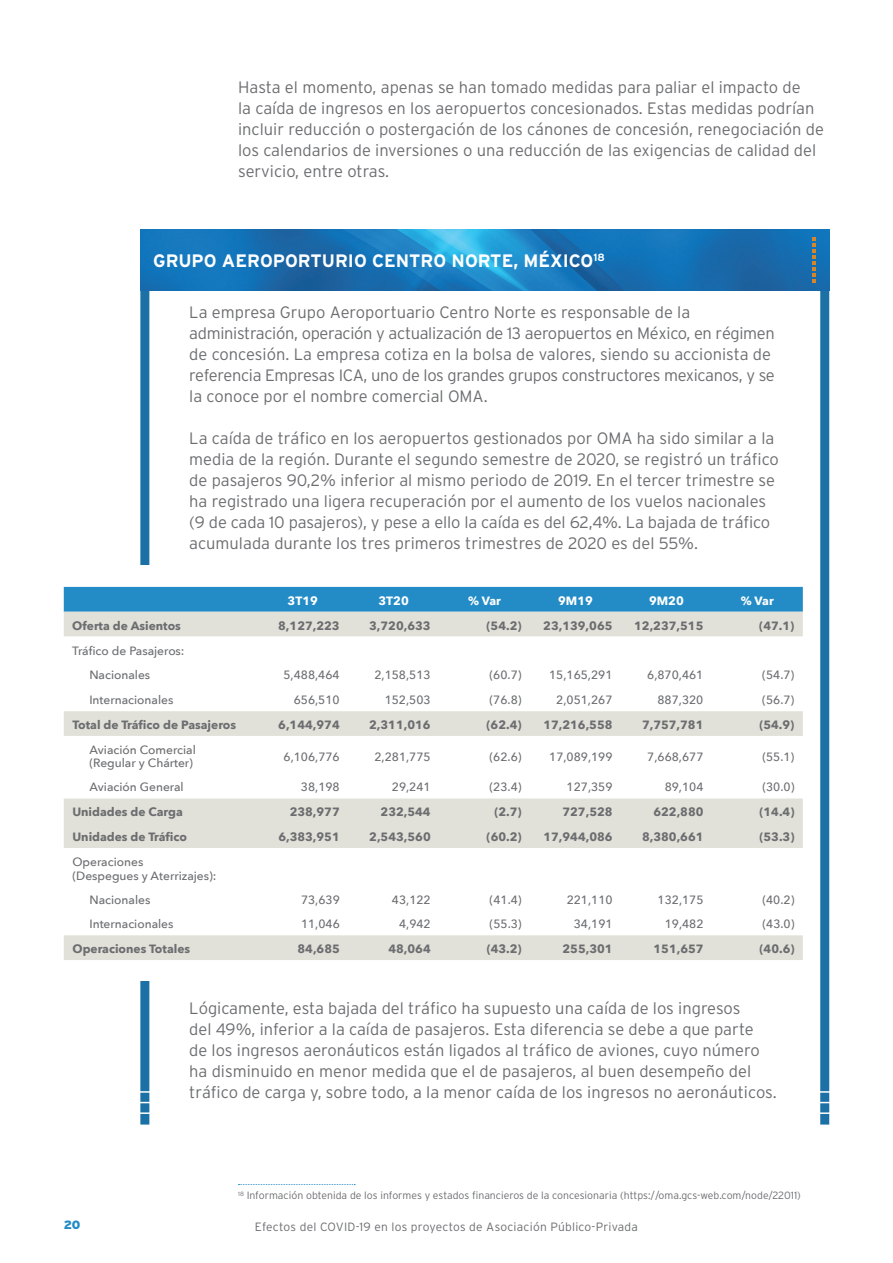
<style>
.page{position:relative;width:893px;height:1263px;background:#fff}
.page>*{position:absolute;margin:0;border:0;box-sizing:border-box;transform-origin:0 0}
.t1{font:700 18px "Interstate";color:#fff}
.t2{font:300 16.5px/21px "Interstate";color:#6c6d70}
.t3{font:300 16.5px/21px "Interstate";letter-spacing:-.02em;color:#6c6d70}
.t4{font:500 12px/13.5px "Avenir Next";color:#6c6d70}
.t5{font:700 12px "Avenir Next";color:#6c6d70}
.t6{font:300 12px "Interstate";letter-spacing:.02em;color:#6c6d70}
.t7{font:700 12px "Avenir Next";color:#fff}
.t8{font:900 12px "Interstate";color:#238cc7}
.t9{font:300 10.5px "Interstate";color:#6c6d70}
</style>
<div class="page">
<div style="left:140px;top:266px;width:9px;height:858px;background:#1b70a5"></div>
<div style="left:820px;top:266px;width:9px;height:858px;background:#1b70a5"></div>
<img style="left:140px;top:229px;width:689px;height:62px">
<svg style="left:812px;top:237px;width:3px;height:46px"></svg>
<svg style="left:140px;top:1112px;width:10px;height:2px"></svg>
<svg style="left:140px;top:1091px;width:10px;height:2px"></svg>
<svg style="left:820px;top:1112px;width:10px;height:2px"></svg>
<svg style="left:820px;top:1091px;width:10px;height:2px"></svg>
<svg style="left:238px;top:1184px;width:117px;height:1px"></svg>
<div style="left:123px;top:566px;width:43px;height:415px;background:#fff"></div>
<div style="left:64px;top:587px;width:739px;height:25px;background:#238cc7"></div>
<div style="left:64px;top:612px;width:739px;height:348px;background:#e2e1d9"></div>
<svg style="left:64px;top:637px;width:739px;height:298px"></svg>
<p class="t2" style="left:238px;top:77px;width:587px">Hasta el momento, apenas se han tomado medidas para paliar el impacto de<br>la caída de ingresos en los aeropuertos concesionados. Estas medidas podrían incluir reducción o postergación de los cánones de concesión, renegociación de los calendarios de inversiones o una reducción de las exigencias de calidad del servicio, entre otras.</p>
<p class="t1" style="left:153px;top:251px;width:453px">GRUPO AEROPORTURIO CENTRO NORTE, MÉXICO<sup>18</sup></p>
<p class="t3" style="left:189px;top:301px;width:587px">La empresa Grupo Aeroportuario Centro Norte es responsable de la administración, operación y actualización de 13 aeropuertos en México, en régimen de concesión. La empresa cotiza en la bolsa de valores, siendo su accionista de referencia Empresas ICA, uno de los grandes grupos constructores mexicanos, y se la conoce por el nombre comercial OMA.</p>
<p class="t2" style="left:189px;top:427px;width:591px">La caída de tráfico en los aeropuertos gestionados por OMA ha sido similar a la media de la región. Durante el segundo semestre de 2020, se registró un tráfico de pasajeros 90,2% inferior al mismo periodo de 2019. En el tercer trimestre se ha registrado una ligera recuperación por el aumento de los vuelos nacionales (9 de cada 10 pasajeros), y pese a ello la caída es del 62,4%. La bajada de tráfico acumulada durante los tres primeros trimestres de 2020 es del 55%.</p>
<p class="t7" style="left:288px;top:591px;width:32px">3T19</p>
<p class="t7" style="left:379px;top:591px;width:32px">3T20</p>
<p class="t7" style="left:468px;top:591px;width:34px">% Var</p>
<p class="t7" style="left:558px;top:591px;width:36px">9M19</p>
<p class="t7" style="left:649px;top:591px;width:36px">9M20</p>
<p class="t7" style="left:741px;top:591px;width:34px">% Var</p>
<p class="t5" style="left:72px;top:615px;width:110px">Oferta de Asientos</p>
<p class="t5" style="left:278px;top:615px;width:63px">8,127,223</p>
<p class="t5" style="left:369px;top:615px;width:63px">3,720,633</p>
<p class="t5" style="left:486px;top:615px;width:37px">(54.2)</p>
<p class="t5" style="left:543px;top:615px;width:71px">23,139,065</p>
<p class="t5" style="left:634px;top:615px;width:71px">12,237,515</p>
<p class="t5" style="left:759px;top:615px;width:37px">(47.1)</p>
<p class="t4" style="left:89px;top:637px;width:97px;line-height:24.9px;text-indent:-17px">Tráfico de Pasajeros:<br>Nacionales</p>
<p class="t4" style="left:283px;top:668px;width:58px">5,488,464</p>
<p class="t4" style="left:374px;top:668px;width:58px">2,158,513</p>
<p class="t4" style="left:489px;top:668px;width:34px">(60.7)</p>
<p class="t4" style="left:549px;top:668px;width:65px">15,165,291</p>
<p class="t4" style="left:647px;top:668px;width:58px">6,870,461</p>
<p class="t4" style="left:762px;top:668px;width:34px">(54.7)</p>
<p class="t4" style="left:89px;top:693px;width:86px">Internacionales</p>
<p class="t4" style="left:294px;top:693px;width:47px">656,510</p>
<p class="t4" style="left:385px;top:693px;width:47px">152,503</p>
<p class="t4" style="left:489px;top:693px;width:34px">(76.8)</p>
<p class="t4" style="left:556px;top:693px;width:58px">2,051,267</p>
<p class="t4" style="left:657px;top:693px;width:47px">887,320</p>
<p class="t4" style="left:762px;top:693px;width:34px">(56.7)</p>
<p class="t5" style="left:72px;top:714px;width:165px">Total de Tráfico de Pasajeros</p>
<p class="t5" style="left:278px;top:714px;width:63px">6,144,974</p>
<p class="t5" style="left:369px;top:714px;width:63px">2,311,016</p>
<p class="t5" style="left:487px;top:714px;width:37px">(62.4)</p>
<p class="t5" style="left:543px;top:714px;width:71px">17,216,558</p>
<p class="t5" style="left:642px;top:714px;width:63px">7,757,781</p>
<p class="t5" style="left:759px;top:714px;width:37px">(54.9)</p>
<p class="t4" style="left:89px;top:743px;width:108px">Aviación Comercial (Regular y Chárter)</p>
<p class="t4" style="left:284px;top:749px;width:58px">6,106,776</p>
<p class="t4" style="left:374px;top:749px;width:58px">2,281,775</p>
<p class="t4" style="left:489px;top:749px;width:34px">(62.6)</p>
<p class="t4" style="left:549px;top:749px;width:65px">17,089,199</p>
<p class="t4" style="left:647px;top:749px;width:58px">7,668,677</p>
<p class="t4" style="left:762px;top:749px;width:34px">(55.1)</p>
<p class="t4" style="left:89px;top:780px;width:96px">Aviación General</p>
<p class="t4" style="left:301px;top:780px;width:40px">38,198</p>
<p class="t4" style="left:392px;top:780px;width:40px">29,241</p>
<p class="t4" style="left:490px;top:780px;width:34px">(23.4)</p>
<p class="t4" style="left:567px;top:780px;width:47px">127,359</p>
<p class="t4" style="left:665px;top:780px;width:40px">89,104</p>
<p class="t4" style="left:762px;top:780px;width:34px">(30.0)</p>
<p class="t5" style="left:72px;top:802px;width:112px">Unidades de Carga</p>
<p class="t5" style="left:290px;top:802px;width:52px">238,977</p>
<p class="t5" style="left:381px;top:802px;width:52px">232,544</p>
<p class="t5" style="left:494px;top:802px;width:29px">(2.7)</p>
<p class="t5" style="left:562px;top:802px;width:52px">727,528</p>
<p class="t5" style="left:653px;top:802px;width:52px">622,880</p>
<p class="t5" style="left:759px;top:802px;width:37px">(14.4)</p>
<p class="t5" style="left:72px;top:826px;width:116px">Unidades de Tráfico</p>
<p class="t5" style="left:278px;top:826px;width:63px">6,383,951</p>
<p class="t5" style="left:369px;top:826px;width:63px">2,543,560</p>
<p class="t5" style="left:487px;top:826px;width:37px">(60.2)</p>
<p class="t5" style="left:543px;top:826px;width:71px">17,944,086</p>
<p class="t5" style="left:642px;top:826px;width:63px">8,380,661</p>
<p class="t5" style="left:759px;top:826px;width:37px">(53.3)</p>
<p class="t4" style="left:72px;top:855px;width:146px">Operaciones<br>(Despegues y Aterrizajes):</p>
<p class="t4" style="left:89px;top:892px;width:62px">Nacionales</p>
<p class="t4" style="left:301px;top:892px;width:40px">73,639</p>
<p class="t4" style="left:392px;top:892px;width:40px">43,122</p>
<p class="t4" style="left:490px;top:892px;width:34px">(41.4)</p>
<p class="t4" style="left:567px;top:892px;width:47px">221,110</p>
<p class="t4" style="left:658px;top:892px;width:47px">132,175</p>
<p class="t4" style="left:762px;top:892px;width:34px">(40.2)</p>
<p class="t4" style="left:89px;top:917px;width:86px">Internacionales</p>
<p class="t4" style="left:301px;top:917px;width:40px">11,046</p>
<p class="t4" style="left:399px;top:917px;width:33px">4,942</p>
<p class="t4" style="left:490px;top:917px;width:34px">(55.3)</p>
<p class="t4" style="left:574px;top:917px;width:40px">34,191</p>
<p class="t4" style="left:665px;top:917px;width:40px">19,482</p>
<p class="t4" style="left:762px;top:917px;width:34px">(43.0)</p>
<p class="t5" style="left:72px;top:938px;width:119px">Operaciones Totales</p>
<p class="t5" style="left:297px;top:938px;width:44px">84,685</p>
<p class="t5" style="left:388px;top:938px;width:44px">48,064</p>
<p class="t5" style="left:487px;top:938px;width:37px">(43.2)</p>
<p class="t5" style="left:563px;top:938px;width:52px">255,301</p>
<p class="t5" style="left:653px;top:938px;width:52px">151,657</p>
<p class="t5" style="left:759px;top:938px;width:37px">(40.6)</p>
<p class="t2" style="left:189px;top:997px;width:589px">Lógicamente, esta bajada del tráfico ha supuesto una caída de los ingresos<br>del 49%, inferior a la caída de pasajeros. Esta diferencia se debe a que parte<br>de los ingresos aeronáuticos están ligados al tráfico de aviones, cuyo número ha disminuido en menor medida que el de pasajeros, al buen desempeño del tráfico de carga y, sobre todo, a la menor caída de los ingresos no aeronáuticos.</p>
<p class="t9" style="left:238px;top:1189px;width:564px"><sup>18</sup> Información obtenida de los informes y estados financieros de la concesionaria (https://oma.gcs-web.com/node/22011)</p>
<p class="t8" style="left:64px;top:1217px;width:18px">20</p>
<p class="t6" style="left:255px;top:1220px;width:385px">Efectos del COVID-19 en los proyectos de Asociación Público-Privada</p>
</div>
